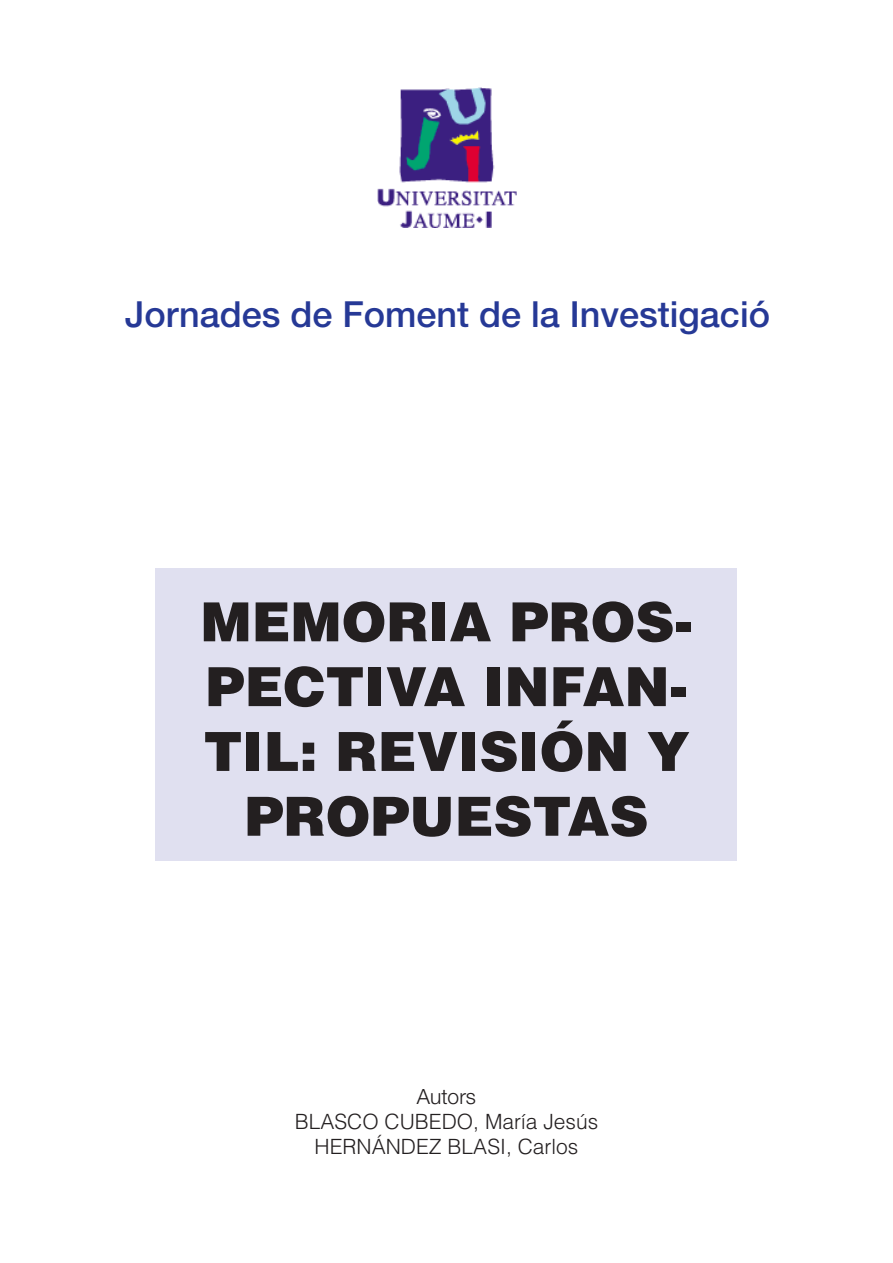
<style>
.page{position:relative;width:893px;height:1263px;background:#fff}
.page>*{position:absolute;margin:0;border:0;box-sizing:border-box;transform-origin:0 0}
.t1{font:900 54px/64.8px "Helvetica LT Std";color:#231f20;text-align:center}
.t2{font:500 36px "Helvetica Neue LT Std";color:#263996}
.t3{font:300 21px/25.2px "Helvetica LT Std";color:#231f20;text-align:center}
.t4{font:300 21px "Helvetica Neue LT Std";color:#231f20}
</style>
<div class="page">
<img style="left:377px;top:87px;width:140px;height:141px">
<div style="left:156px;top:568px;width:581px;height:292px;background:#e0e0f0"></div>
<p class="t2" style="left:125px;top:293px;width:646px">Jornades de Foment de la Investigació</p>
<p class="t1" style="left:201px;top:588px;width:493px">MEMORIA PROS-<br>PECTIVA INFAN-<br>TIL: REVISIÓN Y<br>PROPUESTAS</p>
<p class="t4" style="left:417px;top:1083px;width:61px">Autors</p>
<p class="t3" style="left:295px;top:1108px;width:305px">BLASCO CUBEDO, María Jesús<br>HERNÁNDEZ BLASI, Carlos</p>
</div>
